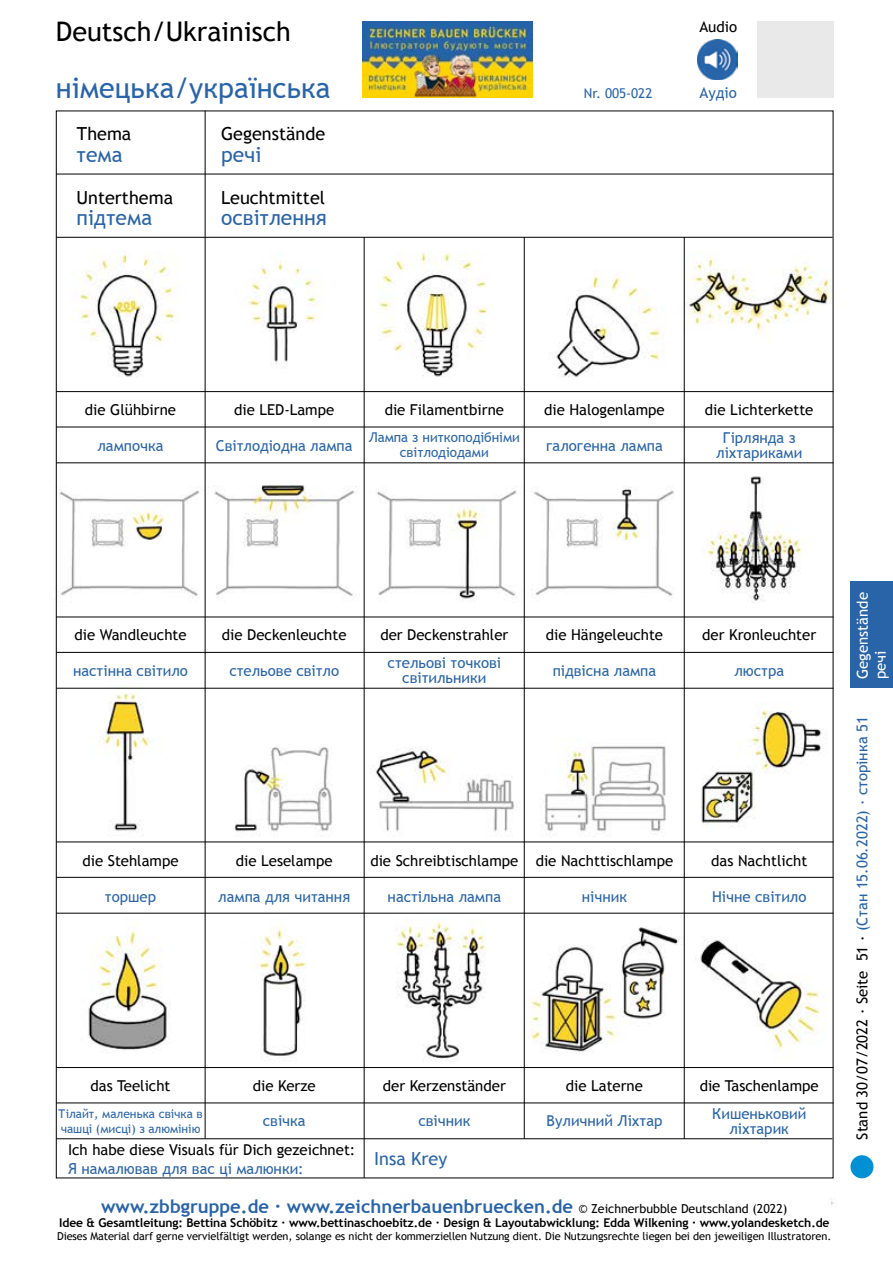
<style>
.page{position:relative;width:893px;height:1263px;background:#fff}
.page>*{position:absolute;margin:0;border:0;box-sizing:border-box;transform-origin:0 0}
.t1{font:28.5px "Trebuchet MS";color:#2964a9}
.t2{font:27px "Trebuchet MS";color:#000}
.t3{font:21px "Trebuchet MS";color:#2964a9}
.t4{font:700 18.45px "Trebuchet MS";color:#2964a9}
.t5{font:18px "Trebuchet MS";color:#000}
.t6{font:18px "Trebuchet MS";color:#2964a9}
.t7{font:15px "Trebuchet MS";color:#000}
.t8{font:15px/15px "Trebuchet MS";color:#2964a9;text-align:center}
.t9{font:15px/18px "Trebuchet MS";color:#fff}
.t10{font:13.5px/15px "Trebuchet MS";color:#2964a9;text-align:center}
.t11{font:700 12.15px "Trebuchet MS";letter-spacing:-.005em;color:#000}
.t12{font:12px/15px "Trebuchet MS";color:#2964a9}
.t13{font:10.95px "Trebuchet MS";letter-spacing:-.005em;color:#000}
.s1{font-weight:400;font-size:12.3px;color:#000}
.s2{color:#000}
</style>
<div class="page">
<img style="left:54px;top:21px;width:820px;height:1185px">
<div style="left:850px;top:602px;width:23px;height:538px;background:#fff"></div>
<div style="left:850px;top:1155px;width:23px;height:23px;background:#0091d5;border-radius:50%"></div>
<div style="left:850px;top:581px;width:43px;height:107px;background:#2964a9"></div>
<img style="left:697px;top:39px;width:41px;height:41px">
<div style="left:757px;top:21px;width:76px;height:77px;background:#e9e9ea"></div>
<div style="left:55px;top:1140px;width:309px;height:38px;background:#fff"></div>
<hr style="left:56px;top:174px;width:777px;height:1px;background:#000">
<hr style="left:56px;top:237px;width:777px;height:1px;background:#000">
<hr style="left:56px;top:391px;width:777px;height:1px;background:#000">
<hr style="left:56px;top:617px;width:777px;height:1px;background:#000">
<hr style="left:56px;top:841px;width:777px;height:1px;background:#000">
<hr style="left:56px;top:1067px;width:777px;height:1px;background:#000">
<hr style="left:56px;top:427px;width:777px;height:1px;background:#000">
<hr style="left:56px;top:652px;width:777px;height:1px;background:#000">
<hr style="left:56px;top:877px;width:777px;height:1px;background:#000">
<hr style="left:56px;top:1102px;width:777px;height:1px;background:#000">
<hr style="left:56px;top:462px;width:777px;height:1px;background:#000">
<hr style="left:56px;top:688px;width:777px;height:1px;background:#000">
<hr style="left:56px;top:913px;width:777px;height:1px;background:#000">
<hr style="left:56px;top:1138px;width:776px;height:1px;background:#000">
<hr style="left:205px;top:111px;width:1px;height:1028px;background:#000">
<hr style="left:364px;top:237px;width:1px;height:941px;background:#000">
<hr style="left:524px;top:237px;width:1px;height:902px;background:#000">
<hr style="left:684px;top:237px;width:1px;height:902px;background:#000">
<img style="left:363px;top:21px;width:170px;height:77px">
<h2 class="t2" style="left:56px;top:16px;width:236px">Deutsch/Ukrainisch</h2>
<h1 class="t1" style="left:56px;top:71px;width:276px">німецька/українська</h1>
<p class="t5" style="left:77px;top:123px;width:56px">Thema</p>
<p class="t5" style="left:221px;top:123px;width:106px">Gegenstände</p>
<h3 class="t3" style="left:77px;top:142px;width:48px">тема</h3>
<h3 class="t3" style="left:221px;top:142px;width:42px">речі</h3>
<p class="t5" style="left:77px;top:187px;width:98px">Unterthema</p>
<p class="t5" style="left:221px;top:187px;width:106px">Leuchtmittel</p>
<h3 class="t3" style="left:77px;top:206px;width:77px">підтема</h3>
<h3 class="t3" style="left:221px;top:206px;width:107px">освітлення</h3>
<p class="t7" style="left:699px;top:18px;width:39px">Audio</p>
<p class="t10" style="left:584px;top:86px;width:70px">Nr. 005-022</p>
<p class="t8" style="left:700px;top:85px;width:39px">Аудіо</p>
<p class="t7" style="left:85px;top:401px;width:93px">die Glühbirne</p>
<p class="t8" style="left:98px;top:438px;width:68px">лампочка</p>
<p class="t7" style="left:234px;top:401px;width:102px">die LED-Lampe</p>
<p class="t8" style="left:216px;top:438px;width:138px">Світлодіодна лампа</p>
<p class="t7" style="left:385px;top:401px;width:121px">die Filamentbirne</p>
<p class="t10" style="left:369px;top:430px;width:153px">Лампа з ниткоподібніми світлодіодами</p>
<p class="t7" style="left:544px;top:401px;width:122px">die Halogenlampe</p>
<p class="t8" style="left:546px;top:438px;width:118px">галогенна лампа</p>
<p class="t7" style="left:705px;top:401px;width:110px">die Lichterkette</p>
<p class="t8" style="left:716px;top:430px;width:87px">Гірлянда з ліхтариками</p>
<p class="t7" style="left:74px;top:626px;width:114px">die Wandleuchte</p>
<p class="t8" style="left:73px;top:663px;width:116px">настінна світило</p>
<p class="t7" style="left:222px;top:626px;width:126px">die Deckenleuchte</p>
<p class="t8" style="left:229px;top:663px;width:111px">стельове світло</p>
<p class="t7" style="left:380px;top:626px;width:129px">der Deckenstrahler</p>
<p class="t8" style="left:388px;top:656px;width:115px">стельові точкові світильники</p>
<p class="t7" style="left:546px;top:626px;width:119px">die Hängeleuchte</p>
<p class="t8" style="left:553px;top:663px;width:105px">підвісна лампа</p>
<p class="t7" style="left:702px;top:626px;width:115px">der Kronleuchter</p>
<p class="t8" style="left:734px;top:663px;width:51px">люстра</p>
<p class="t7" style="left:82px;top:852px;width:98px">die Stehlampe</p>
<p class="t8" style="left:105px;top:889px;width:53px">торшер</p>
<p class="t7" style="left:236px;top:852px;width:98px">die Leselampe</p>
<p class="t8" style="left:218px;top:889px;width:133px">лампа для читання</p>
<p class="t7" style="left:370px;top:852px;width:149px">die Schreibtischlampe</p>
<p class="t8" style="left:388px;top:889px;width:115px">настільна лампа</p>
<p class="t7" style="left:536px;top:852px;width:139px">die Nachttischlampe</p>
<p class="t8" style="left:582px;top:889px;width:47px">нічник</p>
<p class="t7" style="left:711px;top:852px;width:98px">das Nachtlicht</p>
<p class="t8" style="left:712px;top:889px;width:96px">Нічне світило</p>
<p class="t7" style="left:91px;top:1076px;width:81px">das Teelicht</p>
<p class="t7" style="left:253px;top:1076px;width:64px">die Kerze</p>
<p class="t7" style="left:383px;top:1076px;width:124px">der Kerzenständer</p>
<p class="t7" style="left:566px;top:1076px;width:79px">die Laterne</p>
<p class="t7" style="left:700px;top:1076px;width:121px">die Taschenlampe</p>
<p class="t12" style="left:58px;top:1106px;width:146px">Тілайт, маленька свічка в чашці (мисці) з алюмінію</p>
<p class="t8" style="left:263px;top:1114px;width:44px">свічка</p>
<p class="t8" style="left:418px;top:1114px;width:54px">свічник</p>
<p class="t8" style="left:547px;top:1114px;width:117px">Вуличний Ліхтар</p>
<p class="t8" style="left:712px;top:1106px;width:96px">Кишеньковий ліхтарик</p>
<p class="t7" style="left:68px;top:1140px;width:289px">Ich habe diese Visuals für Dich gezeichnet:</p>
<p class="t8" style="left:68px;top:1161px;width:237px">Я намалював для вас ці малюнки:</p>
<p class="t6" style="left:374px;top:1148px;width:75px">Insa Krey</p>
<p class="t4" style="left:101px;top:1195px;width:688px">www.zbbgruppe.de · www.zeichnerbauenbruecken.de <span class="s1">© Zeichnerbubble Deutschland (2022)</span></p>
<p class="t11" style="left:59px;top:1215px;width:772px">Idee &amp; Gesamtleitung: Bettina Schöbitz · www.bettinaschoebitz.de · Design &amp; Layoutabwicklung: Edda Wilkening · www.yolandesketch.de</p>
<p class="t13" style="left:57px;top:1230px;width:776px">Dieses Material darf gerne vervielfältigt werden, solange es nicht der kommerziellen Nutzung dient. Die Nutzungsrechte liegen bei den jeweiligen Illustratoren.</p>
<p class="t9" style="left:854px;top:679px;width:88px;rotate:-90deg">Gegenstände речі</p>
<p class="t8" style="left:855px;top:1140px;width:425px;rotate:-90deg"><span class="s2">Stand 30/07/2022 · Seite 51 ·</span> (Стан 15.06.2022) · сторінка 51</p>
</div>
